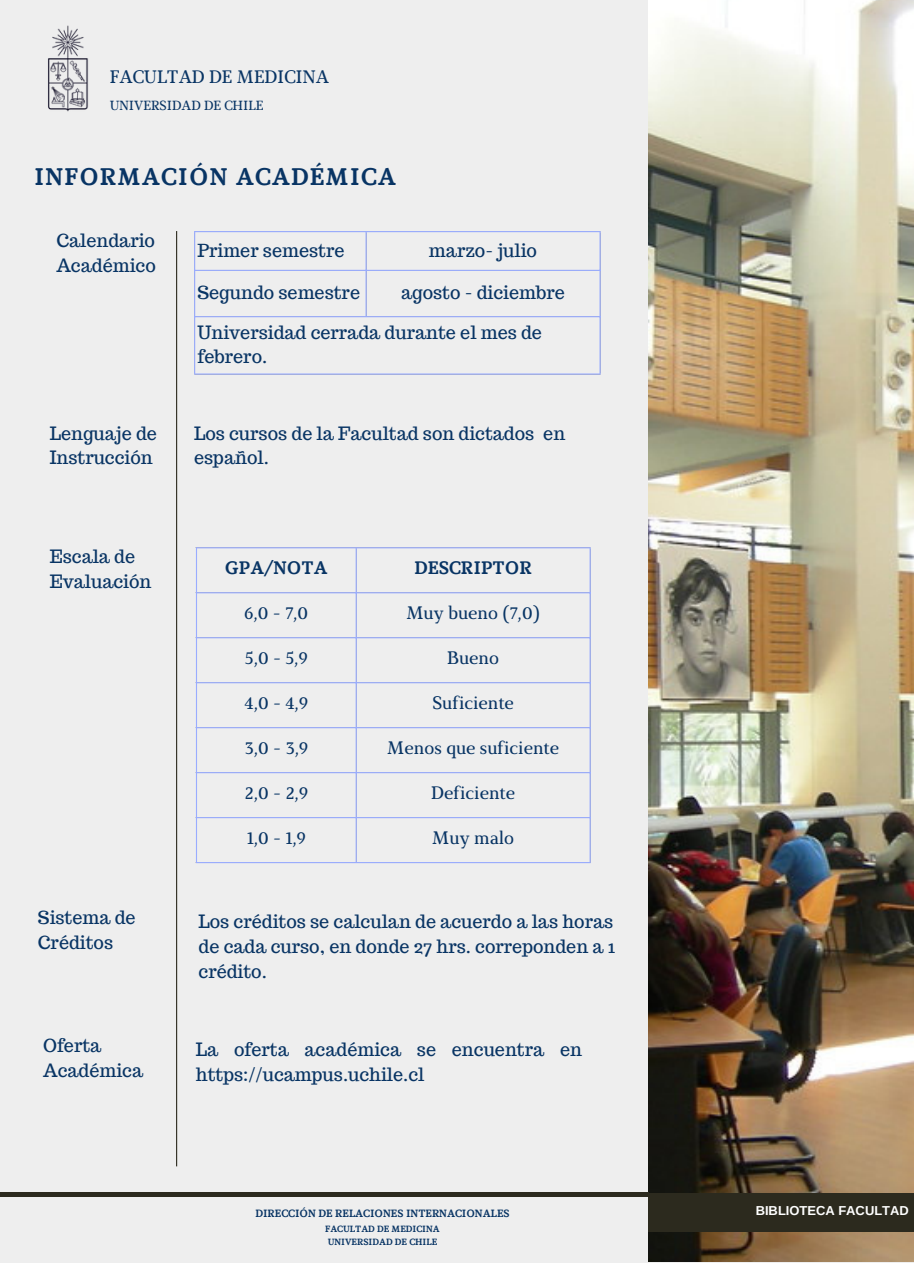
<style>
.page{position:relative;width:914px;height:1264px;background:#fff}
.page>*{position:absolute;margin:0;border:0;box-sizing:border-box;transform-origin:0 0}
.t1{font:700 24px "Marta";letter-spacing:.045em;color:#083464}
.t2{font:18px/24.8px "Trocchi";color:#083464}
.t3{font:18px "Marta";color:#083464}
.t4{font:700 18px "Marta";color:#083464}
.t5{font:13.2px "Marta";color:#083464}
.t6{font:700 12.9px "Arimo";color:#fff}
.t7{font:700 10.5px "Marta";color:#083464}
.t8{font:700 9px "Marta";color:#083464}
</style>
<div class="page">
<div style="left:0;top:0;width:914px;height:1262px;background:#eee"></div>
<img style="left:648px;top:0;width:265px;height:1261px">
<hr style="left:0;top:1192px;width:648px;height:4px;background:#2c2a1e">
<img style="left:48px;top:25px;width:41px;height:87px">
<div style="left:648px;top:1192px;width:265px;height:39px;background:#2c2a1e"></div>
<hr style="left:176px;top:231px;width:1px;height:935px;background:#2c2a1e">
<hr style="left:194px;top:232px;width:1px;height:141px;background:#99acff">
<hr style="left:365px;top:232px;width:2px;height:84px;background:#99acff">
<hr style="left:599px;top:232px;width:1px;height:141px;background:#99acff">
<hr style="left:194px;top:231px;width:406px;height:1px;background:#99acff">
<hr style="left:194px;top:270px;width:406px;height:1px;background:#99acff">
<hr style="left:194px;top:316px;width:406px;height:1px;background:#99acff">
<hr style="left:194px;top:373px;width:406px;height:1px;background:#99acff">
<hr style="left:196px;top:548px;width:1px;height:314px;background:#99acff">
<hr style="left:356px;top:548px;width:1px;height:314px;background:#99acff">
<hr style="left:589px;top:548px;width:1px;height:314px;background:#99acff">
<hr style="left:196px;top:547px;width:394px;height:1px;background:#99acff">
<hr style="left:196px;top:592px;width:394px;height:1px;background:#99acff">
<hr style="left:196px;top:637px;width:394px;height:1px;background:#99acff">
<hr style="left:196px;top:682px;width:394px;height:1px;background:#99acff">
<hr style="left:196px;top:727px;width:394px;height:1px;background:#99acff">
<hr style="left:196px;top:772px;width:394px;height:1px;background:#99acff">
<hr style="left:196px;top:817px;width:394px;height:1px;background:#99acff">
<hr style="left:196px;top:862px;width:394px;height:1px;background:#99acff">
<p class="t3" style="left:110px;top:70px;width:221px">FACULTAD DE MEDICINA</p>
<p class="t5" style="left:110px;top:100px;width:155px">UNIVERSIDAD DE CHILE</p>
<p class="t1" style="left:34px;top:167px;width:363px">INFORMACIÓN ACADÉMICA</p>
<p class="t2" style="left:56px;top:228px;width:101px">Calendario<br>Académico</p>
<p class="t2" style="left:50px;top:420px;width:109px">Lenguaje de<br>Instrucción</p>
<p class="t2" style="left:50px;top:544px;width:103px">Escala de<br>Evaluación</p>
<p class="t2" style="left:38px;top:905px;width:99px">Sistema de</p>
<p class="t2" style="left:38px;top:929px;width:77px">Créditos</p>
<p class="t2" style="left:43px;top:1032px;width:60px">Oferta</p>
<p class="t2" style="left:43px;top:1057px;width:102px">Académica</p>
<p class="t2" style="left:197px;top:238px;width:149px">Primer semestre</p>
<p class="t2" style="left:429px;top:238px;width:109px">marzo- julio</p>
<p class="t2" style="left:197px;top:280px;width:164px">Segundo semestre</p>
<p class="t2" style="left:401px;top:280px;width:165px">agosto - diciembre</p>
<p class="t2" style="left:197px;top:319px;width:346px">Universidad cerrada durante el mes de febrero.</p>
<p class="t2" style="left:194px;top:420px;width:373px">Los cursos de la Facultad son dictados en español.</p>
<p class="t4" style="left:225px;top:560px;width:104px">GPA/NOTA</p>
<p class="t4" style="left:414px;top:560px;width:119px">DESCRIPTOR</p>
<p class="t3" style="left:244px;top:605px;width:66px">6,0 - 7,0</p>
<p class="t3" style="left:406px;top:605px;width:135px">Muy bueno (7,0)</p>
<p class="t3" style="left:245px;top:650px;width:64px">5,0 - 5,9</p>
<p class="t3" style="left:447px;top:650px;width:54px">Bueno</p>
<p class="t3" style="left:244px;top:695px;width:65px">4,0 - 4,9</p>
<p class="t3" style="left:432px;top:695px;width:83px">Suficiente</p>
<p class="t3" style="left:244px;top:740px;width:65px">3,0 - 3,9</p>
<p class="t3" style="left:387px;top:740px;width:173px">Menos que suficiente</p>
<p class="t3" style="left:244px;top:785px;width:65px">2,0 - 2,9</p>
<p class="t3" style="left:431px;top:785px;width:85px">Deficiente</p>
<p class="t3" style="left:247px;top:830px;width:61px">1,0 - 1,9</p>
<p class="t3" style="left:432px;top:830px;width:83px">Muy malo</p>
<p class="t2" style="left:198px;top:909px;width:418px;text-align:justify">Los créditos se calculan de acuerdo a las horas de cada curso, en donde 27 hrs. correponden a 1 crédito.</p>
<p class="t2" style="left:196px;top:1036px;width:387px">La oferta académica se encuentra en https://ucampus.uchile.cl</p>
<p class="t7" style="left:255px;top:1208px;width:256px">DIRECCIÓN DE RELACIONES INTERNACIONALES</p>
<p class="t8" style="left:325px;top:1224px;width:116px">FACULTAD DE MEDICINA</p>
<p class="t8" style="left:328px;top:1238px;width:111px">UNIVERSIDAD DE CHILE</p>
<p class="t6" style="left:755px;top:1203px;width:155px">BIBLIOTECA FACULTAD</p>
</div>
